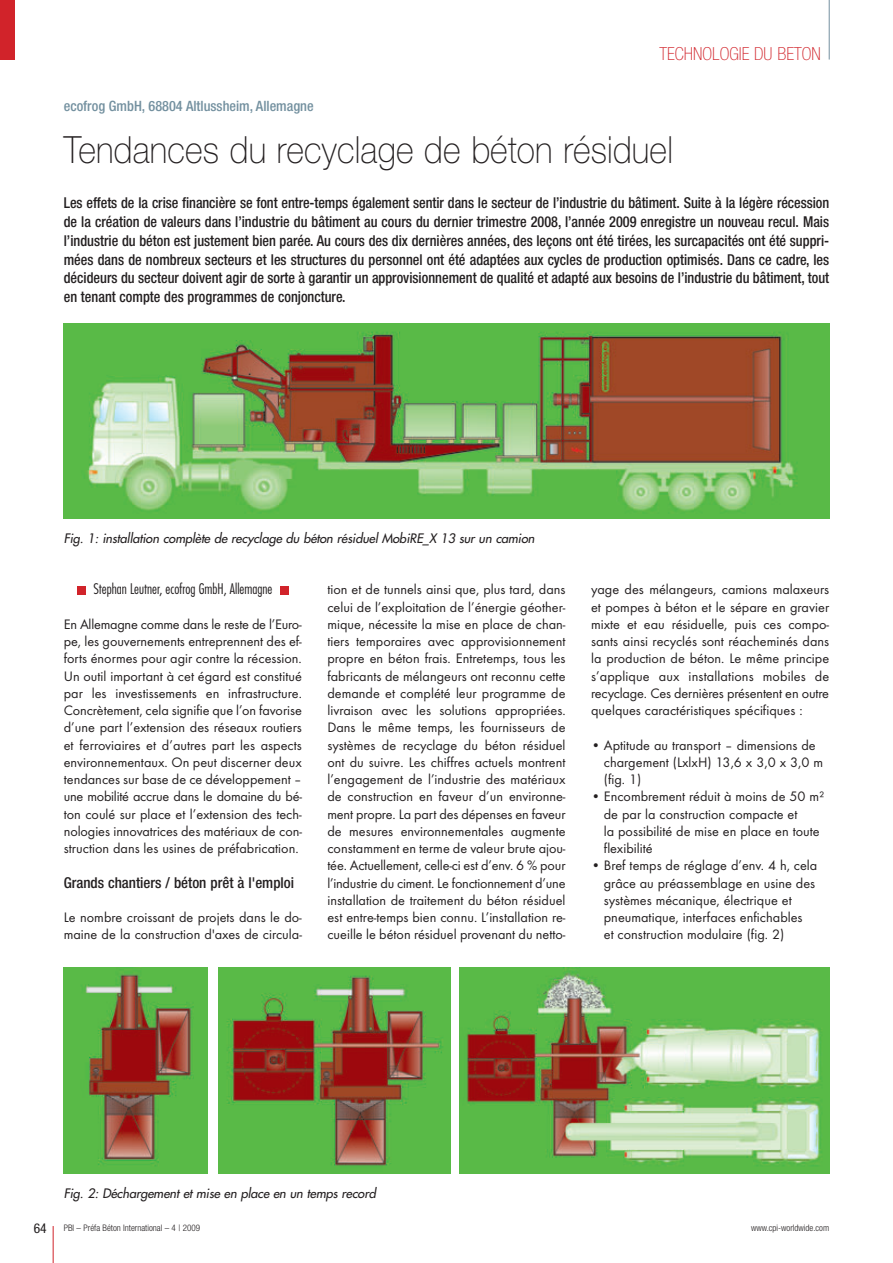
<style>
.page{position:relative;width:893px;height:1263px;background:#fff}
.page>*{position:absolute;margin:0;border:0;box-sizing:border-box;transform-origin:0 0}
.t1{font:100 37.5px "Helvetica Neue";letter-spacing:.005em;color:#231f20;scale:.9 1}
.t2{font:100 condensed 18px "Helvetica Neue";color:#d1232a}
.t3{font:500 condensed 15px/18.8px "Helvetica Neue";color:#231f20;text-align:justify;scale:.95 1}
.t4{font:500 condensed 15px "Helvetica Neue";color:#231f20}
.t5{font:14.25px/17.2px "Futura T";color:#231f20}
.t6{font:500 condensed 14.25px "Helvetica Neue";color:#73909f}
.t7{font:300 condensed 14.25px "Futura";color:#231f20}
.t8{font:condensed 13.5px "Helvetica Neue";color:#231f20}
.t9{font:italic 12.75px "Futura";color:#231f20}
.t10{font:300 condensed 9px "Helvetica Neue";color:#231f20}
</style>
<div class="page">
<hr style="left:53px;top:1226px;width:1px;height:37px;background:#d1232a">
<hr style="left:829px;top:0;width:1px;height:60px;background:#73909f">
<div style="left:0;top:0;width:15px;height:60px;background:#d1232a"></div>
<div style="left:77px;top:586px;width:8px;height:8px;background:#d1232a"></div>
<div style="left:280px;top:586px;width:9px;height:8px;background:#d1232a"></div>
<svg style="left:64px;top:518px;width:765px;height:1px"></svg>
<img style="left:64px;top:323px;width:765px;height:195px">
<img style="left:64px;top:967px;width:144px;height:206px">
<img style="left:218px;top:967px;width:232px;height:206px">
<img style="left:459px;top:967px;width:370px;height:206px">
<p class="t6" style="left:64px;top:101px;width:251px">ecofrog GmbH, 68804 Altlussheim, Allemagne</p>
<p class="t2" style="left:660px;top:47px;width:163px">TECHNOLOGIE DU BETON</p>
<h1 class="t1" style="left:64px;top:136px;width:678px">Tendances du recyclage de béton résiduel</h1>
<p class="t3" style="left:64px;top:195px;width:807px">Les effets de la crise financière se font entre-temps également sentir dans le secteur de l’industrie du bâtiment. Suite à la légère récession de la création de valeurs dans l’industrie du bâtiment au cours du dernier trimestre 2008, l’année 2009 enregistre un nouveau recul. Mais l’industrie du béton est justement bien parée. Au cours des dix dernières années, des leçons ont été tirées, les surcapacités ont été suppri&shy;mées dans de nombreux secteurs et les structures du personnel ont été adaptées aux cycles de production optimisés. Dans ce cadre, les décideurs du secteur doivent agir de sorte à garantir un approvisionnement de qualité et adapté aux besoins de l’industrie du bâtiment, tout en tenant compte des programmes de conjoncture.</p>
<p class="t9" style="left:64px;top:531px;width:475px">Fig. 1: installation complète de recyclage du béton résiduel MobiRE_X 13 sur un camion</p>
<p class="t7" style="left:93px;top:583px;width:181px">Stephan Leutner, ecofrog GmbH, Allemagne</p>
<p class="t5" style="left:64px;top:617px;width:240px;text-align:justify">En Allemagne comme dans le reste de l’Euro&shy;pe, les gouvernements entreprennent des ef&shy;forts énormes pour agir contre la récession.<br>Un outil important à cet égard est constitué par les investissements en infrastructure.<br>Concrètement, cela signifie que l’on favorise d’une part l’extension des réseaux routiers et ferroviaires et d’autres part les aspects environnementaux. On peut discerner deux tendances sur base de ce développement – une mobilité accrue dans le domaine du bé - ton coulé sur place et l’extension des tech&shy;nologies innovatrices des matériaux de con&shy;struction dans les usines de préfabrication.</p>
<p class="t4" style="left:64px;top:877px;width:232px">Grands chantiers / béton prêt à l'emploi</p>
<p class="t5" style="left:64px;top:910px;width:240px">Le nombre croissant de projets dans le do - maine de la construction d'axes de circula-</p>
<p class="t5" style="left:327px;top:582px;width:240px;text-align:justify">tion et de tunnels ainsi que, plus tard, dans celui de l’exploitation de l’énergie géother&shy;mique, nécessite la mise en place de chan&shy;tiers temporaires avec approvisionnement propre en béton frais. Entretemps, tous les fabricants de mélangeurs ont reconnu cette demande et complété leur programme de livraison avec les solutions appropriées.<br>Dans le même temps, les fournisseurs de systèmes de recyclage du béton résiduel ont du suivre. Les chiffres actuels montrent l’engagement de l’industrie des matériaux de construction en faveur d’un environne&shy;ment propre. La part des dépenses en fa veur de mesures environnementales augmente con stamment en terme de valeur brute ajou&shy;tée. Actuellement, celle-ci est d’env. 6 % pour l’industrie du ciment. Le fonctionnement d’une installation de traitement du béton résiduel est entre-temps bien connu. L’installation re - cueille le béton résiduel provenant du netto -</p>
<p class="t5" style="left:591px;top:582px;width:240px;text-align:justify">yage des mélangeurs, camions malaxeurs et pompes à béton et le sépare en gravier mixte et eau résiduelle, puis ces compo&shy;sants ainsi recyclés sont réacheminés dans la production de béton. Le même principe s’applique aux installations mobiles de recyclage. Ces dernières présentent en ou tre quelques caractéristiques spécifiques :</p>
<p class="t5" style="left:604px;top:737px;width:221px;text-indent:-13px">• Aptitude au transport – dimensions de chargement (LxlxH) 13,6 x 3,0 x 3,0 m (fig. 1)</p>
<p class="t5" style="left:604px;top:789px;width:222px;text-indent:-13px">• Encombrement réduit à moins de 50 m² de par la construction compacte et<br>la possibilité de mise en place en toute flexibilité</p>
<p class="t5" style="left:604px;top:858px;width:215px;text-indent:-13px">• Bref temps de réglage d’env. 4 h, cela grâce au préassemblage en usine des systèmes mécanique, électrique et pneumatique, interfaces enfichables<br>et construction modulaire (fig. 2)</p>
<p class="t9" style="left:64px;top:1187px;width:316px">Fig. 2: Déchargement et mise en place en un temps record</p>
<p class="t8" style="left:34px;top:1223px;width:14px">64</p>
<p class="t10" style="left:64px;top:1225px;width:138px">PBI – Préfa Béton International – 4 | 2009</p>
<p class="t10" style="left:751px;top:1225px;width:80px">www.cpi-worldwide.com</p>
</div>
